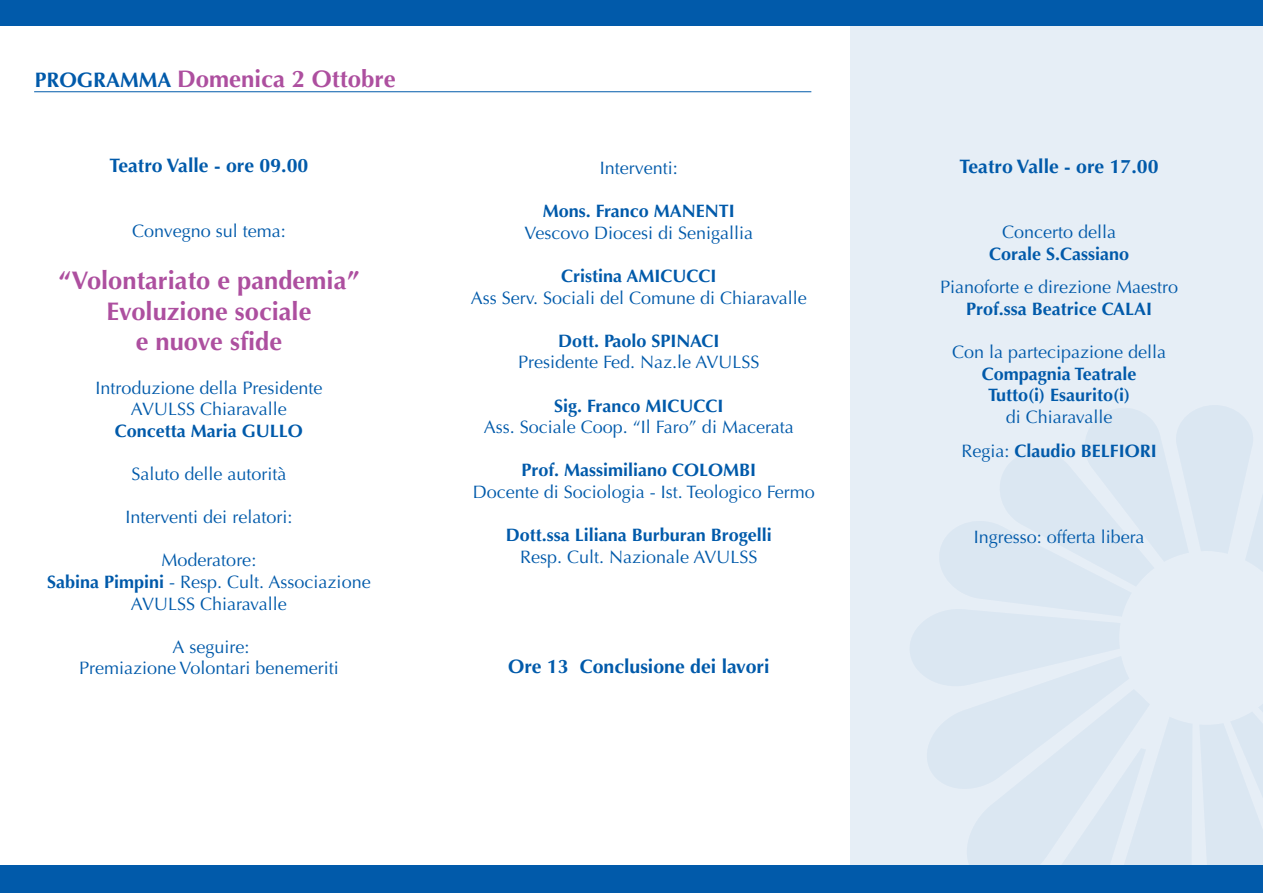
<style>
.page{position:relative;width:1263px;height:893px;background:#fff}
.page>*{position:absolute;margin:0;border:0;box-sizing:border-box;transform-origin:0 0}
.t1{font:700 25.5px/30.6px "Optima";color:#ad4f9f;text-align:center}
.t2{font:700 24px "Optima";color:#ad4f9f}
.t3{font:700 19.5px "Optima";color:#015aaa}
.t4{font:18px/21.6px "Optima";color:#015aaa;text-align:center}
.t5{font:700 18px/21.6px "Optima";color:#015aaa;text-align:center}
.s1{font-size:21px;color:#015aaa}
.s2{font-weight:700}
.s3{font-weight:400}
</style>
<div class="page">
<div style="left:850px;top:0;width:413px;height:893px;background:#e6eef6"></div>
<svg style="left:910px;top:406px;width:353px;height:459px"></svg>
<div style="left:0;top:0;width:1263px;height:26px;background:#015aaa"></div>
<div style="left:0;top:865px;width:1263px;height:28px;background:#015aaa"></div>
<hr style="left:34px;top:91px;width:777px;height:1px;background:#015aaa">
<p class="t2" style="left:35px;top:65px;width:363px"><span class="s1">PROGRAMMA</span> Domenica 2 Ottobre</p>
<p class="t3" style="left:109px;top:154px;width:200px">Teatro Valle - ore 09.00</p>
<p class="t4" style="left:132px;top:220px;width:155px">Convegno sul tema:</p>
<p class="t1" style="left:59px;top:266px;width:302px">“Volontariato e pandemia”<br>Evoluzione sociale<br>e nuove sfide</p>
<p class="t4" style="left:95px;top:377px;width:229px">Introduzione della Presidente<br>AVULSS Chiaravalle<br><span class="s2">Concetta Maria GULLO</span></p>
<p class="t4" style="left:131px;top:463px;width:157px">Saluto delle autorità</p>
<p class="t4" style="left:125px;top:506px;width:168px">Interventi dei relatori:</p>
<p class="t4" style="left:47px;top:550px;width:325px">Moderatore:<br><span class="s2">Sabina Pimpini</span> - Resp. Cult. Associazione<br>AVULSS Chiaravalle</p>
<p class="t4" style="left:79px;top:636px;width:261px">A seguire:<br>Premiazione Volontari benemeriti</p>
<p class="t4" style="left:600px;top:157px;width:79px">Interventi:</p>
<p class="t4" style="left:524px;top:200px;width:230px"><span class="s2">Mons. Franco MANENTI<br></span>Vescovo Diocesi di Senigallia</p>
<p class="t4" style="left:471px;top:265px;width:338px"><span class="s2">Cristina AMICUCCI<br></span>Ass Serv. Sociali del Comune di Chiaravalle</p>
<p class="t4" style="left:518px;top:330px;width:243px"><span class="s2">Dott. Paolo SPINACI<br></span>Presidente Fed. Naz.le AVULSS</p>
<p class="t4" style="left:484px;top:395px;width:311px"><span class="s2">Sig. Franco MICUCCI<br></span>Ass. Sociale Coop. “Il Faro” di Macerata</p>
<p class="t4" style="left:473px;top:460px;width:344px"><span class="s2">Prof. Massimiliano COLOMBI<br></span>Docente di Sociologia - Ist. Teologico Fermo</p>
<p class="t5" style="left:506px;top:524px;width:267px">Dott.ssa Liliana Burburan Brogelli<br><span class="s3">Resp. Cult. Nazionale AVULSS</span></p>
<p class="t3" style="left:508px;top:655px;width:263px">Ore 13 Conclusione dei lavori</p>
<p class="t3" style="left:960px;top:155px;width:200px">Teatro Valle - ore 17.00</p>
<p class="t5" style="left:989px;top:222px;width:141px"><span class="s3">Concerto della<br></span>Corale S.Cassiano</p>
<p class="t4" style="left:940px;top:277px;width:240px">Pianoforte e direzione Maestro<br><span class="s2">Prof.ssa Beatrice CALAI</span></p>
<p class="t4" style="left:952px;top:342px;width:216px">Con la partecipazione della<br><span class="s2">Compagnia Teatrale<br>Tutto(i) Esaurito(i)<br></span>di Chiaravalle</p>
<p class="t5" style="left:961px;top:440px;width:197px"><span class="s3">Regia:</span> Claudio BELFIORI</p>
<p class="t4" style="left:974px;top:526px;width:172px">Ingresso: offerta libera</p>
</div>
